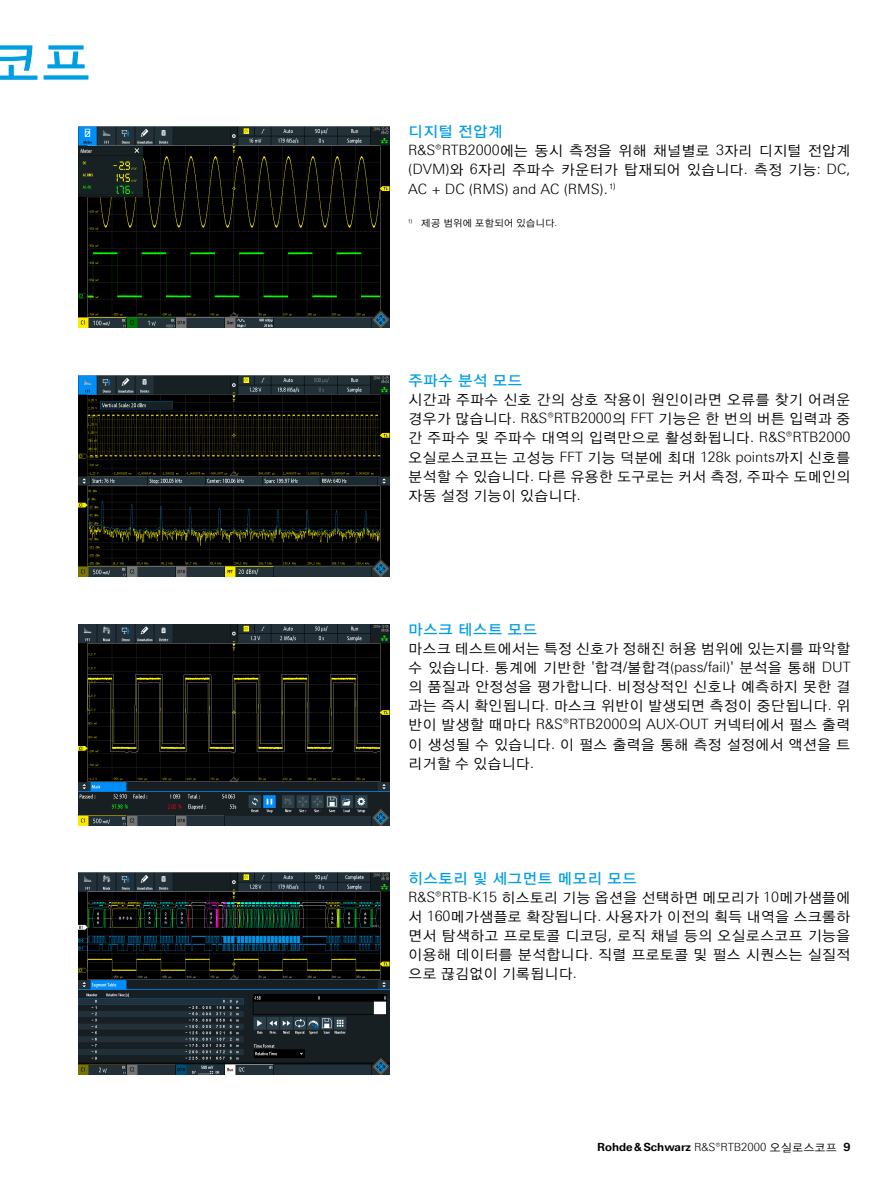
<style>
.page{position:relative;width:893px;height:1191px;background:#fff}
.page>*{position:absolute;margin:0;border:0;box-sizing:border-box;transform-origin:0 0}
.t1{font:51px "YDIYGO130 KS Cpc EUC H";color:#009ee3}
.Absatzfett_cyan{font:15px "YDIYGO130 KS Cpc EUC H";color:#009ee3}
.Haupttext_ohne_Absta{font:14.25px/19.2px "YDIYGO120 KS Cpc EUC H";color:#000;text-align:justify}
.Haupttext_ohne_Absta-2{font:300 14.25px/19.2px "Linotype Univers 330";color:#000;text-align:justify}
.t2{font:700 11.25px "Linotype Univers 630";color:#000}
.Fussnote{font:9.75px "YDIYGO120 KS Cpc EUC H";letter-spacing:-.015em;color:#000}
.s1{font-family:"YDIYGO120 KS Cpc EUC H";font-weight:400}
.s2{font-family:"Linotype Univers 330";font-weight:300}
</style>
<div class="page">
<img style="left:79px;top:126px;width:310px;height:201px">
<img style="left:79px;top:375px;width:310px;height:201px">
<img style="left:79px;top:624px;width:310px;height:201px">
<img style="left:79px;top:873px;width:310px;height:201px">
<h1 class="t1" style="left:-10px;top:38px;width:103px">코프</h1>
<p class="Absatzfett_cyan" style="left:408px;top:124px;width:96px">디지털 전압계</p>
<p class="Haupttext_ohne_Absta-2" style="left:408px;top:140px;width:444px">R&amp;S®RTB2000<span class="s1">에는 동시 측정을 위해 채널별로</span> 3<span class="s1">자리 디지털 전압계 </span>(DVM)<span class="s1">와</span> 6<span class="s1">자리 주파수 카운터가 탑재되어 있습니다</span>. <span class="s1">측정 기능</span>: DC, AC + DC (RMS) and AC (RMS). <sup>1)</sup></p>
<p class="Fussnote" style="left:408px;top:218px;width:150px"><sup>1)</sup> 제공 범위에 포함되어 있습니다<span class="s2">.</span></p>
<p class="Absatzfett_cyan" style="left:408px;top:373px;width:116px">주파수 분석 모드</p>
<p class="Haupttext_ohne_Absta" style="left:408px;top:390px;width:444px">시간과 주파수 신호 간의 상호 작용이 원인이라면 오류를 찾기 어려운 경우가 많습니다<span class="s2">. R&amp;S®RTB2000</span>의 <span class="s2">FFT</span> 기능은 한 번의 버튼 입력과 중 간 주파수 및 주파수 대역의 입력만으로 활성화됩니다<span class="s2">. R&amp;S®RTB2000 </span>오실로스코프는 고성능 <span class="s2">FFT</span> 기능 덕분에 최대 <span class="s2">128k points</span>까지 신호를 분석할 수 있습니다<span class="s2">.</span> 다른 유용한 도구로는 커서 측정<span class="s2">,</span> 주파수 도메인의 자동 설정 기능이 있습니다<span class="s2">.</span></p>
<p class="Absatzfett_cyan" style="left:408px;top:622px;width:131px">마스크 테스트 모드</p>
<p class="Haupttext_ohne_Absta" style="left:408px;top:639px;width:444px">마스크 테스트에서는 특정 신호가 정해진 허용 범위에 있는지를 파악할 수 있습니다<span class="s2">.</span> 통계에 기반한 '합격<span class="s2">/</span>불합격<span class="s2">(pass/fail)</span>' 분석을 통해 <span class="s2">DUT </span>의 품질과 안정성을 평가합니다<span class="s2">.</span> 비정상적인 신호나 예측하지 못한 결 과는 즉시 확인됩니다<span class="s2">.</span> 마스크 위반이 발생되면 측정이 중단됩니다<span class="s2">.</span> 위 반이 발생할 때마다 <span class="s2">R&amp;S®RTB2000</span>의 <span class="s2">AUX-OUT</span> 커넥터에서 펄스 출력 이 생성될 수 있습니다<span class="s2">.</span> 이 펄스 출력을 통해 측정 설정에서 액션을 트 리거할 수 있습니다<span class="s2">.</span></p>
<p class="Absatzfett_cyan" style="left:408px;top:870px;width:230px">히스토리 및 세그먼트 메모리 모드</p>
<p class="Haupttext_ohne_Absta" style="left:408px;top:888px;width:444px"><span class="s2">R&amp;S®RTB-K15</span> 히스토리 기능 옵션을 선택하면 메모리가 <span class="s2">10</span>메가샘플에 서 <span class="s2">160</span>메가샘플로 확장됩니다<span class="s2">.</span> 사용자가 이전의 획득 내역을 스크롤하 면서 탐색하고 프로토콜 디코딩<span class="s2">,</span> 로직 채널 등의 오실로스코프 기능을 이용해 데이터를 분석합니다<span class="s2">.</span> 직렬 프로토콜 및 펄스 시퀀스는 실질적 으로 끊김없이 기록됩니다<span class="s2">.</span></p>
<p class="t2" style="left:597px;top:1139px;width:255px">Rohde&amp;Schwarz <span class="s2">R&amp;S®RTB2000</span> <span class="s1">오실로스코프</span> 9</p>
</div>
